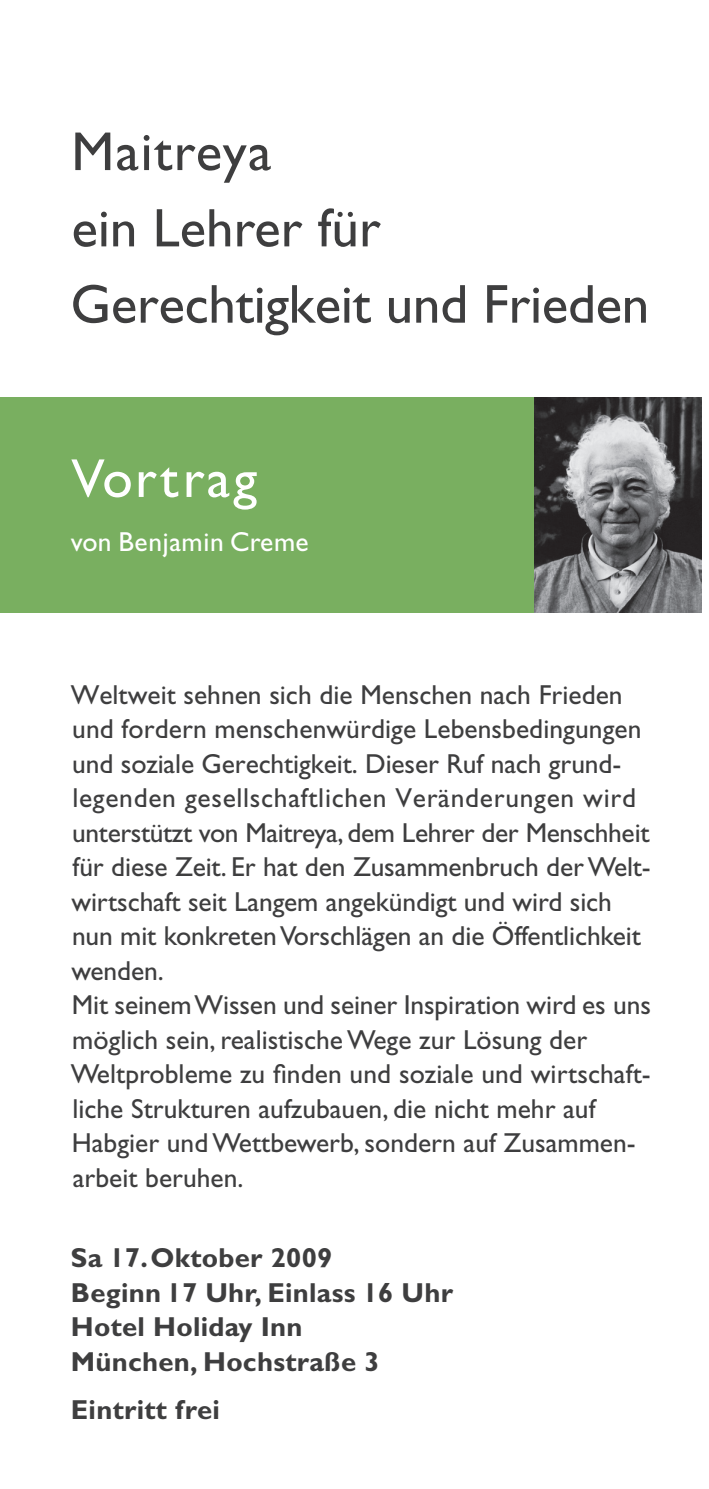
<style>
.page{position:relative;width:709px;height:1489px;background:#fff}
.page>*{position:absolute;margin:0;border:0;box-sizing:border-box;transform-origin:0 0}
.t1{font:55px "Gill Sans";letter-spacing:-.005em;color:#3e3e3f}
.t2{font:55px "Gill Sans";letter-spacing:.025em;color:#3e3e3f}
.t3{font:55px "Gill Sans";letter-spacing:.05em;color:#fff}
.t4{font:54.5px "Gill Sans";color:#3e3e3f}
.t5{font:27.5px/34.5px "Gill Sans";color:#3e3e3f}
.t6{font:700 27.5px/34.5px "Gill Sans";letter-spacing:.01em;color:#3e3e3f}
.t7{font:27.5px "Gill Sans";letter-spacing:.025em;color:#fff}
.s1{font-size:55px}
</style>
<div class="page">
<img style="left:534px;top:397px;width:168px;height:215px">
<div style="left:0;top:397px;width:534px;height:215px;background:#79af60"></div>
<h1 class="t2" style="left:71px;top:120px;width:202px">Maitreya</h1>
<h2 class="t4" style="left:71px;top:197px;width:311px">ein Lehrer <span class="s1">für</span></h2>
<h1 class="t1" style="left:70px;top:272px;width:580px">Gerechtigkeit und Frieden</h1>
<h1 class="t3" style="left:71px;top:447px;width:187px">Vortrag</h1>
<p class="t7" style="left:71px;top:525px;width:239px">von Benjamin Creme</p>
<p class="t5" style="left:71px;top:677px;width:581px">Weltweit sehnen sich die Menschen nach Frieden und fordern menschenwürdige Lebensbedingungen und soziale Gerechtigkeit. Dieser Ruf nach grund&shy;legenden gesellschaftlichen Veränderungen wird unterstützt von Maitreya, dem Lehrer der Menschheit für diese Zeit. Er hat den Zusammenbruch der Welt&shy;wirtschaft seit Langem angekündigt und wird sich nun mit konkreten Vorschlägen an die Öffentlichkeit wenden.<br>Mit seinem Wissen und seiner Inspiration wird es uns möglich sein, realistische Wege zur Lösung der Weltprobleme zu finden und soziale und wirtschaft&shy;liche Strukturen aufzubauen, die nicht mehr auf Habgier und Wettbewerb, sondern auf Zusammen&shy;arbeit beruhen.</p>
<p class="t6" style="left:71px;top:1240px;width:384px">Sa 17. Oktober 2009<br>Beginn 17 Uhr, Einlass 16 Uhr<br>Hotel Holiday Inn<br>München, Hochstraße 3</p>
<p class="t6" style="left:71px;top:1392px;width:150px">Eintritt frei</p>
</div>
